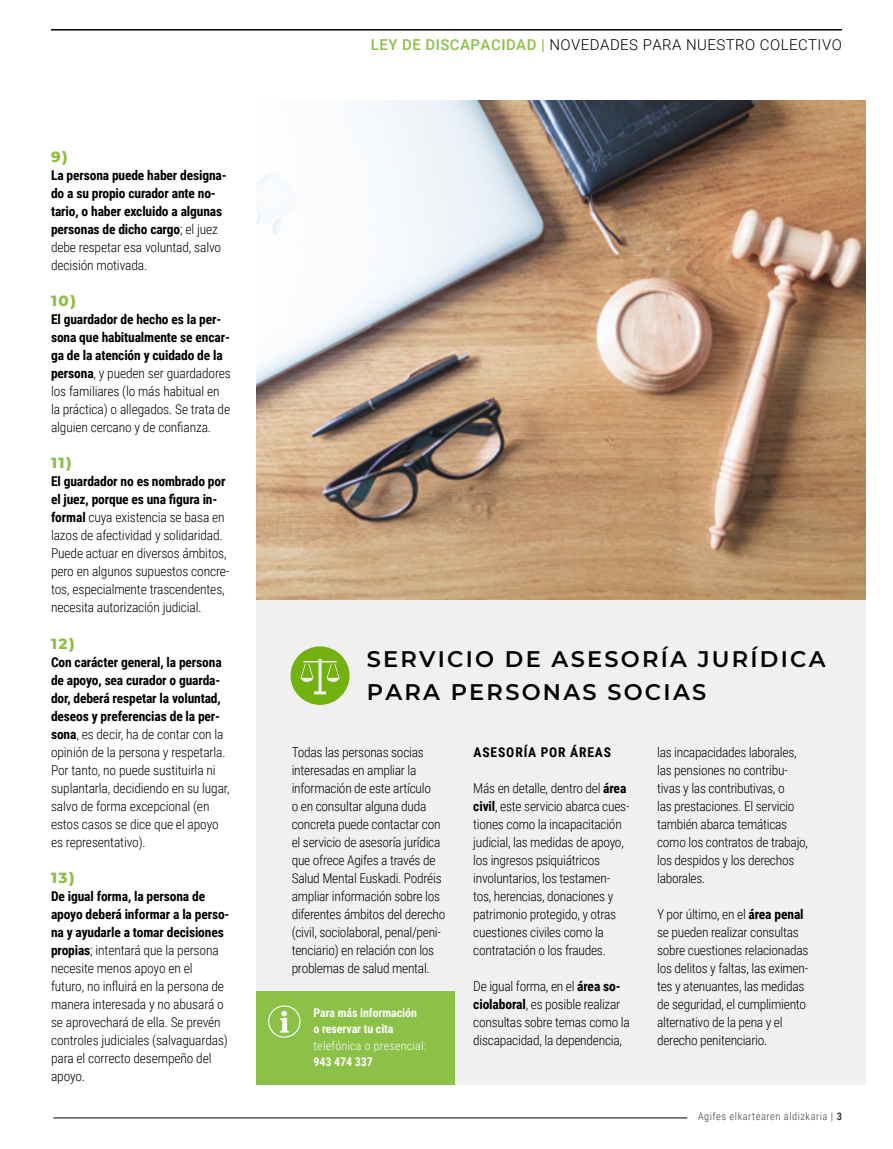
<style>
.page{position:relative;width:893px;height:1149px;background:#fff}
.page>*{position:absolute;margin:0;border:0;box-sizing:border-box;transform-origin:0 0}
.t1{font:600 22.5px/33px "Montserrat";letter-spacing:.1em;color:#000}
.t2{font:300 15px "Roboto";letter-spacing:.03em;color:#000}
.t3{font:800 15px "Montserrat";letter-spacing:.1em;color:#8cc046}
.t4{font:300 13.5px/18px "Roboto Condensed";letter-spacing:-.02em;color:#000}
.t5{font:700 13.5px/18px "Roboto Condensed";letter-spacing:-.01em;color:#000}
.t6{font:700 13.5px "Roboto Condensed";letter-spacing:.065em;color:#000}
.t7{font:700 12px/16.5px "Roboto Condensed";letter-spacing:-.01em;color:#fff}
.t8{font:300 12px "Roboto Condensed";letter-spacing:.02em;color:#fff}
.t9{font:300 10.5px "Roboto Condensed";letter-spacing:.05em;color:#3c3c3b}
.s1{font-weight:300}
.s2{font-weight:700}
.s3{font-weight:500;color:#8cc046}
</style>
<div class="page">
<hr style="left:53px;top:1117px;width:634px;height:1px;background:#000">
<hr style="left:51px;top:29px;width:791px;height:2px;background:#000">
<div style="left:257px;top:100px;width:609px;height:984px;background:#f0f0f0"></div>
<div style="left:257px;top:990px;width:198px;height:94px;background:#8cc046"></div>
<img style="left:257px;top:100px;width:609px;height:499px">
<div style="left:291px;top:646px;width:58px;height:58px;background:#72b110;border-radius:50%"></div>
<svg style="left:301px;top:659px;width:38px;height:35px"></svg>
<svg style="left:268px;top:1005px;width:33px;height:32px"></svg>
<p class="t3" style="left:51px;top:146px;width:18px">9)</p>
<p class="t5" style="left:51px;top:166px;width:177px">La persona puede haber designa&shy;do a su propio curador ante no&shy;tario, o haber excluido a algunas personas de dicho cargo<span class="s1">; el juez debe respetar esa voluntad, salvo decisión motivada.</span></p>
<p class="t3" style="left:51px;top:290px;width:26px">10)</p>
<p class="t4" style="left:51px;top:310px;width:181px"><span class="s2">El guardador de hecho es la per&shy;sona que habitualmente se encar&shy;ga de la atención y cuidado de la persona</span>, y pueden ser guardadores los familiares (lo más habitual en la práctica) o allegados. Se trata de alguien cercano y de confianza.</p>
<p class="t3" style="left:51px;top:452px;width:22px">11)</p>
<p class="t4" style="left:51px;top:472px;width:180px"><span class="s2">El guardador no es nombrado por el juez, porque es una figura in&shy;formal</span> cuya existencia se basa en lazos de afectividad y solidaridad.<br>Puede actuar en diversos ámbitos, pero en algunos supuestos concre&shy;tos, especialmente trascendentes, necesita autorización judicial.</p>
<p class="t3" style="left:51px;top:632px;width:25px">12)</p>
<p class="t4" style="left:51px;top:652px;width:180px"><span class="s2">Con carácter general, la persona de apoyo, sea curador o guarda&shy;dor, deberá respetar la voluntad, deseos y preferencias de la per&shy;sona</span>, es decir, ha de contar con la opinión de la persona y respetarla.<br>Por tanto, no puede sustituirla ni suplantarla, decidiendo en su lugar, salvo de forma excepcional (en estos casos se dice que el apoyo es representativo).</p>
<p class="t3" style="left:51px;top:866px;width:25px">13)</p>
<p class="t4" style="left:51px;top:886px;width:180px"><span class="s2">De igual forma, la persona de apoyo deberá informar a la perso&shy;na y ayudarle a tomar decisiones propias</span>; intentará que la persona necesite menos apoyo en el<br>futuro, no influirá en la persona de manera interesada y no abusará o se aprovechará de ella. Se prevén controles judiciales (salvaguardas) para el correcto desempeño del apoyo.</p>
<p class="t2" style="left:371px;top:34px;width:473px"><span class="s3">LEY DE DISCAPACIDAD |</span> NOVEDADES PARA NUESTRO COLECTIVO</p>
<h1 class="t1" style="left:367px;top:640px;width:460px">SERVICIO DE ASESORÍA JURÍDICA<br>PARA PERSONAS SOCIAS</h1>
<p class="t4" style="left:292px;top:742px;width:155px">Todas las personas socias interesadas en ampliar la información de este artículo<br>o en consultar alguna duda concreta puede contactar con el servicio de asesoría jurídica que ofrece Agifes a través de<br>Salud Mental Euskadi. Podréis ampliar información sobre los diferentes ámbitos del derecho (civil, sociolaboral, penal/peni&shy;tenciario) en relación con los problemas de salud mental.</p>
<p class="t6" style="left:473px;top:742px;width:139px">ASESORÍA POR ÁREAS</p>
<p class="t4" style="left:473px;top:778px;width:158px">Más en detalle, dentro del <span class="s2">área civil</span>, este servicio abarca cues&shy;tiones como la incapacitación judicial, las medidas de apoyo, los ingresos psiquiátricos involuntarios, los testamen&shy;tos, herencias, donaciones y patrimonio protegido, y otras cuestiones civiles como la contratación o los fraudes.</p>
<p class="t4" style="left:473px;top:976px;width:158px">De igual forma, en el <span class="s2">área so&shy;ciolaboral</span>, es posible realizar consultas sobre temas como la discapacidad, la dependencia,</p>
<p class="t7" style="left:314px;top:1003px;width:105px">Para más información o reservar tu cita</p>
<p class="t8" style="left:314px;top:1036px;width:114px">telefónica o presencial:</p>
<p class="t7" style="left:314px;top:1052px;width:61px">943 474 337</p>
<p class="t4" style="left:657px;top:742px;width:153px">las incapacidades laborales, las pensiones no contribu&shy;tivas y las contributivas, o<br>las prestaciones. El servicio también abarca temáticas como los contratos de trabajo, los despidos y los derechos laborales.</p>
<p class="t4" style="left:657px;top:904px;width:153px">Y por último, en el <span class="s2">área penal </span>se pueden realizar consultas sobre cuestiones relacionadas los delitos y faltas, las eximen&shy;tes y atenuantes, las medidas de seguridad, el cumplimiento alternativo de la pena y el derecho penitenciario.</p>
<p class="t9" style="left:698px;top:1108px;width:145px">Agifes elkartearen aldizkaria | <span class="s2">3</span></p>
</div>
